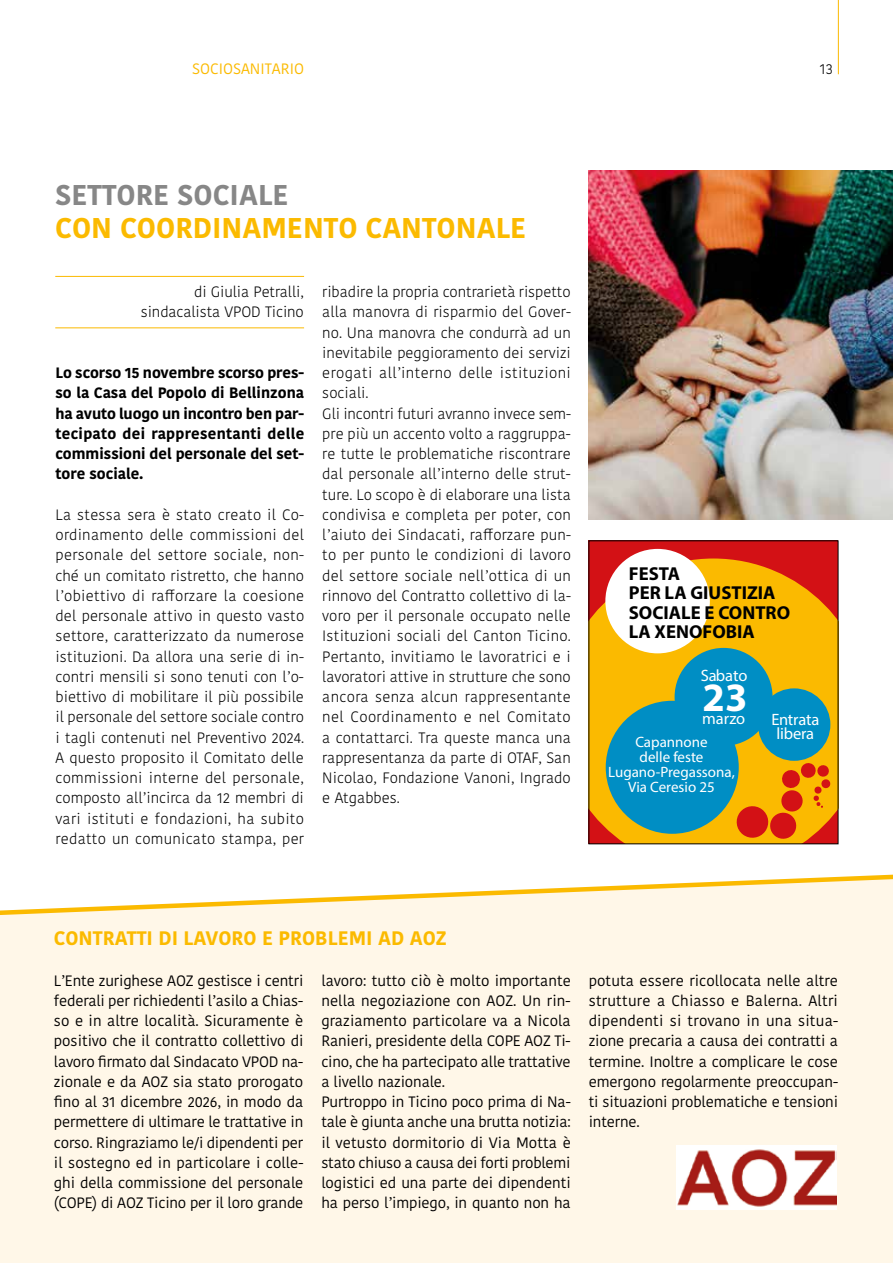
<style>
.page{position:relative;width:893px;height:1263px;background:#fff}
.page>*{position:absolute;margin:0;border:0;box-sizing:border-box;transform-origin:0 0}
.t1{font:700 40.35px "Myriad Pro";color:#fff}
.t2{font:700 28.5px "Kohinoor Bangla";color:#fbba00}
.t3{font:700 28.5px "Kohinoor Bangla";color:#878787}
.t4{font:700 19.5px "Kohinoor Bangla";color:#fbba00}
.t5{font:700 18.75px/19.5px "Myriad Pro";color:#000}
.t6{font:16.5px/14.2px "Myriad Pro";letter-spacing:-.005em;color:#fff;text-align:center}
.t7{font:300 15px/20.2px "Kohinoor Bangla";letter-spacing:.005em;color:#000;text-align:right}
.t8{font:15px/20.2px "Kohinoor Bangla";letter-spacing:-.01em;color:#000;text-align:justify}
.t9{font:700 15px/20.2px "Kohinoor Bangla";color:#000;text-align:justify}
.t10{font:15px/15px "Myriad Pro";color:#fff;text-align:center}
.t11{font:15px "Kohinoor Bangla";color:#fbba00}
</style>
<div class="page">
<hr style="left:838px;top:0;width:1px;height:74px;background:#fbba00">
<div style="left:0;top:917px;width:893px;height:346px;background:#fff7e8"></div>
<svg style="left:0;top:874px;width:893px;height:43px"></svg>
<img style="left:676px;top:1146px;width:160px;height:63px">
<hr style="left:55px;top:276px;width:249px;height:1px;background:#fbba00">
<hr style="left:55px;top:327px;width:249px;height:1px;background:#fbba00">
<div style="left:589px;top:541px;width:249px;height:303px;background:#d31115"></div>
<svg style="left:591px;top:558px;width:245px;height:284px;background:#f4a403"></svg>
<div style="left:675px;top:648px;width:97px;height:98px;background:#008ec4;border-radius:50%"></div>
<div style="left:605px;top:549px;width:105px;height:104px;background:#fff;border-radius:50%"></div>
<div style="left:606px;top:701px;width:133px;height:133px;background:#008ec4;border-radius:50%"></div>
<div style="left:758px;top:688px;width:72px;height:73px;background:#008ec4;border-radius:50%"></div>
<svg style="left:735px;top:762px;width:96px;height:78px"></svg>
<img style="left:589px;top:170px;width:304px;height:350px">
<p class="t11" style="left:192px;top:57px;width:113px">SOCIOSANITARIO</p>
<p class="t7" style="left:820px;top:59px;width:15px">13</p>
<h2 class="t3" style="left:55px;top:170px;width:235px">SETTORE SOCIALE</h2>
<h2 class="t2" style="left:55px;top:203px;width:472px">CON COORDINAMENTO CANTONALE</h2>
<p class="t7" style="left:141px;top:281px;width:165px">di Giulia Petralli, sindacalista VPOD Ticino</p>
<p class="t9" style="left:56px;top:362px;width:250px">Lo scorso 15 novembre scorso pres&shy;so la Casa del Popolo di Bellinzona ha avuto luogo un incontro ben par&shy;tecipato dei rappresentanti delle commissioni del personale del set&shy;tore sociale.</p>
<p class="t7" style="left:56px;top:504px;width:250px;text-align:justify">La stessa sera è stato creato il Co&shy;ordinamento delle commissioni del personale del settore sociale, non&shy;ché un comitato ristretto, che hanno l’obiettivo di rafforzare la coesione del personale attivo in questo vasto settore, caratterizzato da numerose istituzioni. Da allora una serie di in&shy;contri mensili si sono tenuti con l’o&shy;biettivo di mobilitare il più possibile il personale del settore sociale contro i tagli contenuti nel Preventivo 2024.<br>A questo proposito il Comitato delle commissioni interne del personale, composto all’incirca da 12 membri di vari istituti e fondazioni, ha subito redatto un comunicato stampa, per</p>
<p class="t7" style="left:322px;top:281px;width:250px;text-align:left">ribadire la propria contrarietà rispetto alla manovra di risparmio del Gover&shy;no. Una manovra che condurrà ad un inevitabile peggioramento dei servizi erogati all’interno delle istituzioni sociali.<br>Gli incontri futuri avranno invece sem&shy;pre più un accento volto a raggruppa&shy;re tutte le problematiche riscontrare dal personale all’interno delle strut&shy;ture. Lo scopo è di elaborare una lista condivisa e completa per poter, con l’aiuto dei Sindacati, rafforzare pun&shy;to per punto le condizioni di lavoro del settore sociale nell’ottica di un rinnovo del Contratto collettivo di la&shy;voro per il personale occupato nelle Istituzioni sociali del Canton Ticino.<br>Pertanto, invitiamo le lavoratrici e i lavoratori attive in strutture che sono ancora senza alcun rappresentante nel Coordinamento e nel Comitato a contattarci. Tra queste manca una rappresentanza da parte di OTAF, San Nicolao, Fondazione Vanoni, Ingrado e Atgabbes.</p>
<p class="t5" style="left:629px;top:563px;width:163px">FESTA<br>PER LA GIUSTIZIA<br>SOCIALE E CONTRO<br>LA XENOFOBIA</p>
<p class="t6" style="left:701px;top:668px;width:48px">Sabato</p>
<h1 class="t1" style="left:703px;top:671px;width:46px">23</h1>
<p class="t6" style="left:702px;top:711px;width:45px">marzo</p>
<p class="t10" style="left:608px;top:734px;width:128px">Capannone<br>delle feste<br>Lugano-Pregassona,<br>Via Ceresio 25</p>
<p class="t6" style="left:771px;top:712px;width:50px">Entrata libera</p>
<h3 class="t4" style="left:54px;top:921px;width:394px">CONTRATTI DI LAVORO E PROBLEMI AD AOZ</h3>
<p class="t8" style="left:54px;top:970px;width:251px">L’Ente zurighese AOZ gestisce i centri federali per richiedenti l’asilo a Chias&shy;so e in altre località. Sicuramente è positivo che il contratto collettivo di lavoro firmato dal Sindacato VPOD na&shy;zionale e da AOZ sia stato prorogato fino al 31 dicembre 2026, in modo da permettere di ultimare le trattative in corso. Ringraziamo le/i dipendenti per il sostegno ed in particolare i colle&shy;ghi della commissione del personale (COPE) di AOZ Ticino per il loro grande</p>
<p class="t8" style="left:321px;top:970px;width:251px;text-align:left">lavoro: tutto ciò è molto importante nella negoziazione con AOZ. Un rin&shy;graziamento particolare va a Nicola Ranieri, presidente della COPE AOZ Ti&shy;cino, che ha partecipato alle trattative a livello nazionale.<br>Purtroppo in Ticino poco prima di Na&shy;tale è giunta anche una brutta notizia: il vetusto dormitorio di Via Motta è stato chiuso a causa dei forti problemi logistici ed una parte dei dipendenti ha perso l’impiego, in quanto non ha</p>
<p class="t8" style="left:589px;top:970px;width:251px">potuta essere ricollocata nelle altre strutture a Chiasso e Balerna. Altri dipendenti si trovano in una situa&shy;zione precaria a causa dei contratti a termine. Inoltre a complicare le cose emergono regolarmente preoccupan&shy;ti situazioni problematiche e tensioni interne.</p>
</div>
